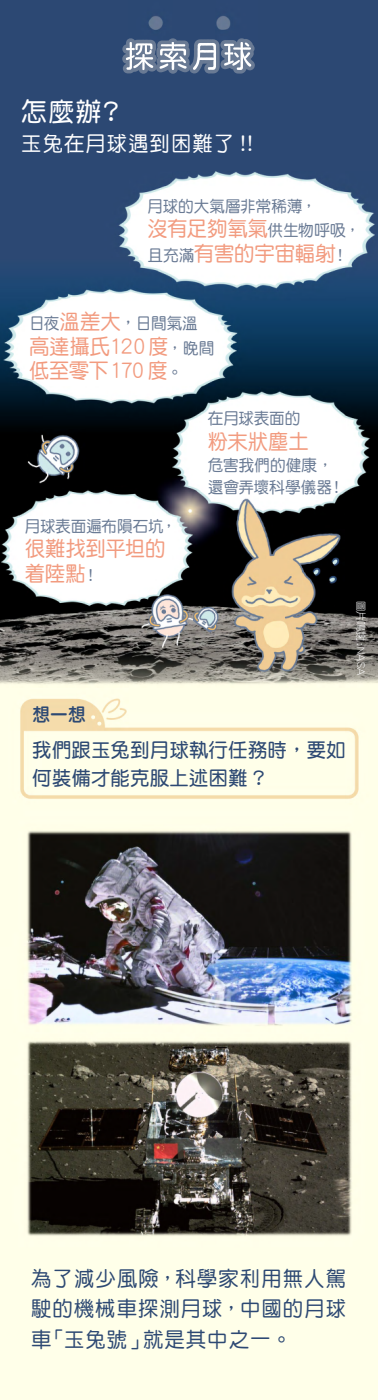
<style>
.page{position:relative;width:378px;height:1400px;background:#fff}
.page>*{position:absolute;margin:0;border:0;box-sizing:border-box;transform-origin:0 0}
.t1{font:26.25px "DF Yuan HK W7";color:#fff}
.t2{font:21px "DF Yuan HK W5";letter-spacing:-.005em;color:#f29b7f}
.t3{font:21px "DF Yuan HK W5";letter-spacing:.05em;color:#2d4973}
.t4{font:21px "DF Yuan HK W5";letter-spacing:.05em;color:#fff}
.t5{font:21px "DF Yuan HK W5";letter-spacing:-.035em;color:#f29b7f}
.t6{font:19.6px "DF Yuan HK W7";letter-spacing:.03em;color:#2d4973}
.t7{font:18.2px "DF Yuan HK W8";color:#2d4973}
.t8{font:16.1px "DF Yuan HK W5";letter-spacing:-.005em;color:#697a94}
.t9{font:10.5px "DF Yuan HK W3";letter-spacing:.005em;color:#fff}
.s1{font-size:16.1px;color:#697a94}
.s2{font-size:21px;color:#f29b7f}
.s3{font-size:17.5px}
</style>
<div class="page">
<img style="left:0;top:0;width:378px;height:1400px">
<svg style="left:122px;top:38px;width:133px;height:36px"></svg>
<p class="t1" style="left:21px;top:97px;width:104px">怎麼辦？</p>
<p class="t4" style="left:21px;top:132px;width:233px">玉兔在月球遇到困難了 !!</p>
<p class="t8" style="left:147px;top:197px;width:171px">月球的大氣層非常稀薄，</p>
<p class="t2" style="left:147px;top:217px;width:215px">沒有足夠氧氣<span class="s1">供生物呼吸，</span></p>
<p class="t2" style="left:147px;top:242px;width:202px"><span class="s1">且充滿</span>有害的宇宙輻射<span class="s1">！</span></p>
<p class="t8" style="left:29px;top:315px;width:170px">日夜<span class="s2">溫差大</span><span class="s3">，</span>日間氣溫</p>
<p class="t2" style="left:29px;top:335px;width:187px">高達攝氏120度<span class="s1">，晚間</span></p>
<p class="t5" style="left:29px;top:359px;width:155px">低至零下170 度<span class="s1">。</span></p>
<p class="t8" style="left:208px;top:410px;width:94px">在月球表面的</p>
<p class="t2" style="left:208px;top:430px;width:103px">粉末狀塵土</p>
<p class="t8" style="left:208px;top:456px;width:127px">危害我們的健康，</p>
<p class="t8" style="left:208px;top:478px;width:138px">還會弄壞科學儀器！</p>
<p class="t8" style="left:25px;top:517px;width:154px">月球表面遍布隕石坑，</p>
<p class="t2" style="left:25px;top:537px;width:142px">很難找到平坦的</p>
<p class="t2" style="left:25px;top:562px;width:70px">着陸點 <span class="s1">!</span></p>
<p class="t9" style="left:367px;top:601px;width:76px;rotate:90deg">圖片鳴謝 : NASA</p>
<p class="t7" style="left:33px;top:705px;width:55px">想一想</p>
<p class="t6" style="left:33px;top:740px;width:314px">我們跟玉兔到月球執行任務時，要如</p>
<p class="t6" style="left:33px;top:768px;width:234px">何裝備才能克服上述困難 ?</p>
<p class="t3" style="left:31px;top:1267px;width:317px">為了減少風險，科學家利用無人駕</p>
<p class="t3" style="left:31px;top:1297px;width:316px">駛的機械車探測月球，中國的月球</p>
<p class="t3" style="left:31px;top:1328px;width:262px">車「玉兔號」就是其中之一。</p>
</div>
